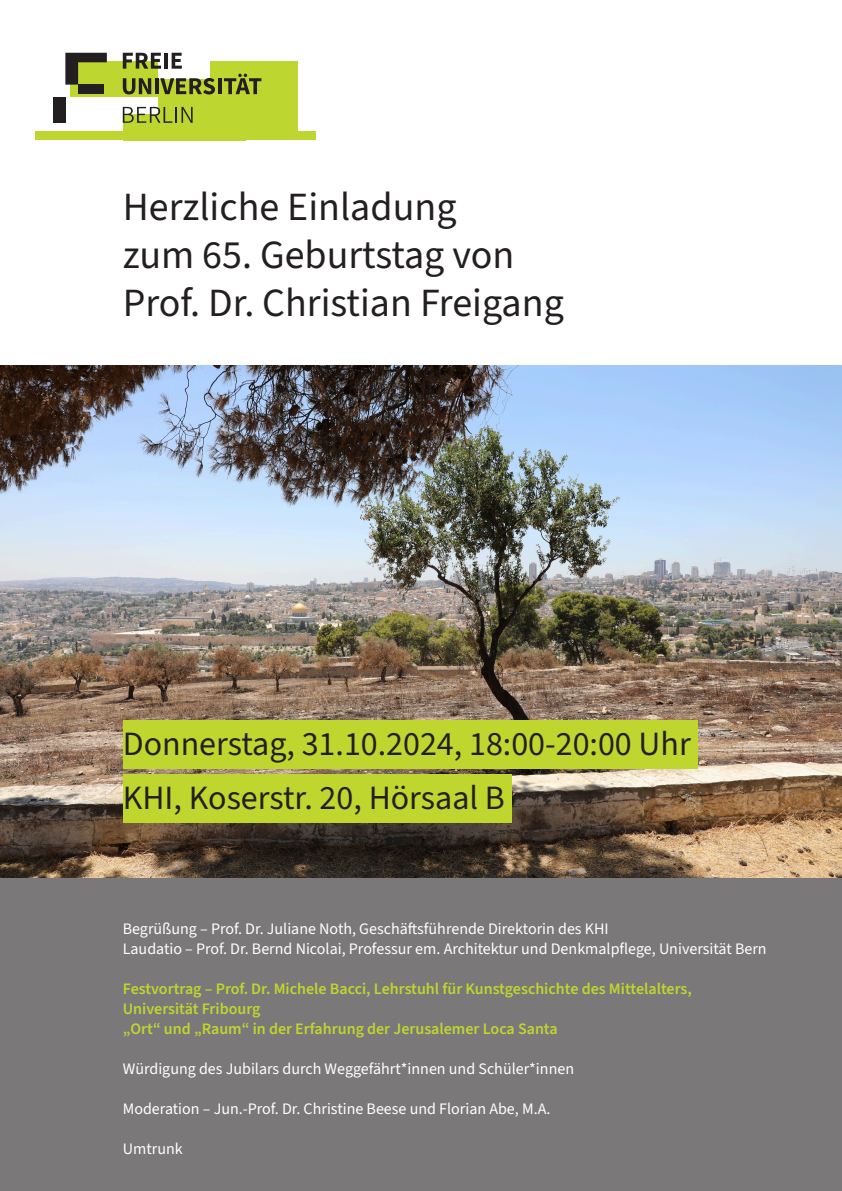
<style>
.page{position:relative;width:842px;height:1191px;background:#fff}
.page>*{position:absolute;margin:0;border:0;box-sizing:border-box;transform-origin:0 0}
.t1{font:40px/48px "Source Sans 3";color:#231f20}
.t2{font:34px/54.4px "Source Sans 3";color:#231f20}
.t3{font:16px/20px "Source Sans 3";color:#fff}
.t4{font:600 16px/20px "Source Sans 3";color:#bfd62f}
</style>
<div class="page">
<div style="left:70px;top:61px;width:88px;height:36px;background:#bed630"></div>
<div style="left:158px;top:79px;width:88px;height:61px;background:#bed630"></div>
<div style="left:210px;top:61px;width:88px;height:79px;background:#bed630"></div>
<div style="left:35px;top:132px;width:88px;height:8px;background:#bed630"></div>
<div style="left:123px;top:114px;width:87px;height:26px;background:#bed630"></div>
<div style="left:228px;top:132px;width:88px;height:8px;background:#bed630"></div>
<svg style="left:65px;top:53px;width:42px;height:32px"></svg>
<div style="left:78px;top:85px;width:26px;height:9px;background:#231f20"></div>
<div style="left:53px;top:97px;width:12px;height:26px;background:#231f20"></div>
<svg style="left:123px;top:78px;width:28px;height:16px"></svg>
<hr style="left:155px;top:78px;width:3px;height:16px;background:#231f20">
<svg style="left:160px;top:78px;width:55px;height:16px"></svg>
<hr style="left:218px;top:78px;width:3px;height:16px;background:#231f20">
<svg style="left:224px;top:74px;width:37px;height:20px"></svg>
<svg style="left:123px;top:53px;width:38px;height:16px"></svg>
<hr style="left:164px;top:53px;width:4px;height:16px;background:#231f20">
<svg style="left:172px;top:53px;width:10px;height:16px"></svg>
<svg style="left:123px;top:107px;width:70px;height:16px"></svg>
<div style="left:0;top:877px;width:842px;height:314px;background:#7b7879"></div>
<img style="left:0;top:365px;width:842px;height:512px">
<div style="left:123px;top:720px;width:575px;height:48px;background:#bfd62f"></div>
<div style="left:123px;top:774px;width:389px;height:48px;background:#bfd62f"></div>
<h1 class="t1" style="left:123px;top:184px;width:443px">Herzliche Einladung<br>zum 65. Geburtstag von<br>Prof. Dr. Christian Freigang</h1>
<h2 class="t2" style="left:123px;top:717px;width:570px">Donnerstag, 31.10.2024, 18:00-20:00 Uhr<br>KHI, Koserstr. 20, Hörsaal B</h2>
<p class="t3" style="left:123px;top:918px;width:645px">Begrüßung – Prof. Dr. Juliane Noth, Geschäftsführende Direktorin des KHI<br>Laudatio – Prof. Dr. Bernd Nicolai, Professur em. Architektur und Denkmalpflege, Universität Bern</p>
<p class="t4" style="left:123px;top:978px;width:571px">Festvortrag – Prof. Dr. Michele Bacci, Lehrstuhl für Kunstgeschichte des Mittelalters,<br>Universität Fribourg<br>„Ort“ und „Raum“ in der Erfahrung der Jerusalemer Loca Santa</p>
<p class="t3" style="left:123px;top:1058px;width:453px">Würdigung des Jubilars durch Weggefährt*innen und Schüler*innen</p>
<p class="t3" style="left:123px;top:1098px;width:429px">Moderation – Jun.-Prof. Dr. Christine Beese und Florian Abe, M.A.</p>
<p class="t3" style="left:123px;top:1138px;width:61px">Umtrunk</p>
</div>
